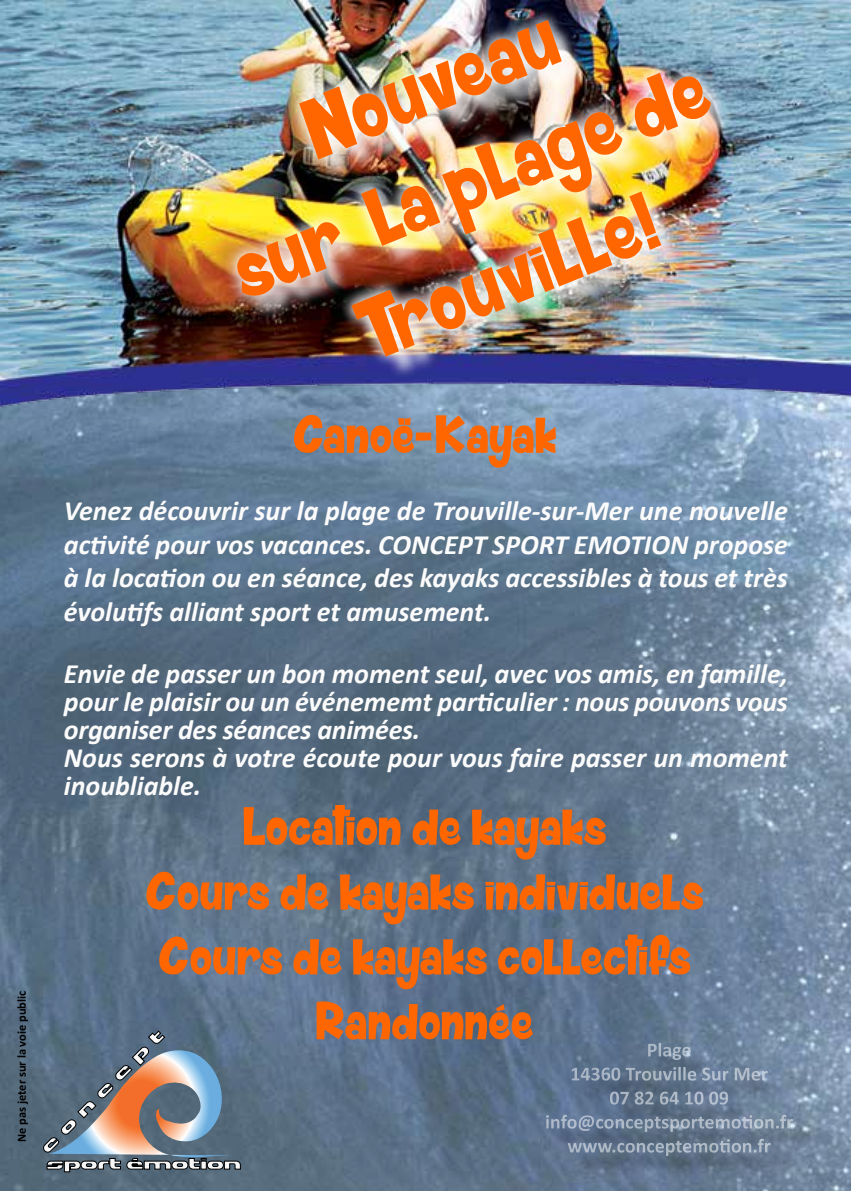
<style>
.page{position:relative;width:851px;height:1191px;background:#fff}
.page>*{position:absolute;margin:0;border:0;box-sizing:border-box;transform-origin:0 0}
.t1{font:86.6px/103.8px "Skater Girls Rock";color:#f60;text-align:center}
.t2{font:54px/64.8px "Skater Girls Rock";color:#f60;text-align:center}
.t3{font:italic 700 28px/28px "Calibri";color:#fbfbfb;text-align:justify}
.t4{font:700 12.4px "Calibri";color:#000}
</style>
<div class="page">
<img style="left:0;top:419px;width:850px;height:772px">
<img style="left:0;top:0;width:850px;height:419px">
<svg style="left:43px;top:1030px;width:198px;height:142px;background:#7a818a"></svg>
<div style="left:549px;top:1046px;width:267px;height:133px;background:#000;opacity:.75"></div>
<svg style="left:533px;top:1034px;width:286px;height:134px;background:#6b7f97"></svg>
<img style="left:159px;top:0;width:619px;height:423px">
<img style="left:169px;top:0;width:600px;height:414px">
<p class="t4" style="left:13px;top:1141px;width:152px;rotate:-90deg">Ne pas jeter sur la voie public</p>
<h1 class="t1" style="left:178px;top:131px;width:508px;rotate:-22deg">Nouveau<br>sur la plage de<br>Trouville!</h1>
<h2 class="t2" style="left:294px;top:403px;width:265px">Canoë-Kayak</h2>
<p class="t3" style="left:64px;top:493px;width:725px;line-height:33.6px">Venez découvrir sur la plage de Trouville-sur-Mer une nouvelle activité pour vos vacances. CONCEPT SPORT EMOTION propose à la location ou en séance, des kayaks accessibles à tous et très évolutifs alliant sport et amusement.</p>
<p class="t3" style="left:64px;top:658px;width:725px;text-align:left">Envie de passer un bon moment seul, avec vos amis, en famille, pour le plaisir ou un événememt particulier : nous pouvons vous organiser des séances animées.<br>Nous serons à votre écoute pour vous faire passer un moment inoubliable.</p>
<h2 class="t2" style="left:146px;top:795px;width:559px">Location de kayaks<br>Cours de kayaks individuels<br>Cours de kayaks collectifs<br>Randonnée</h2>
</div>
